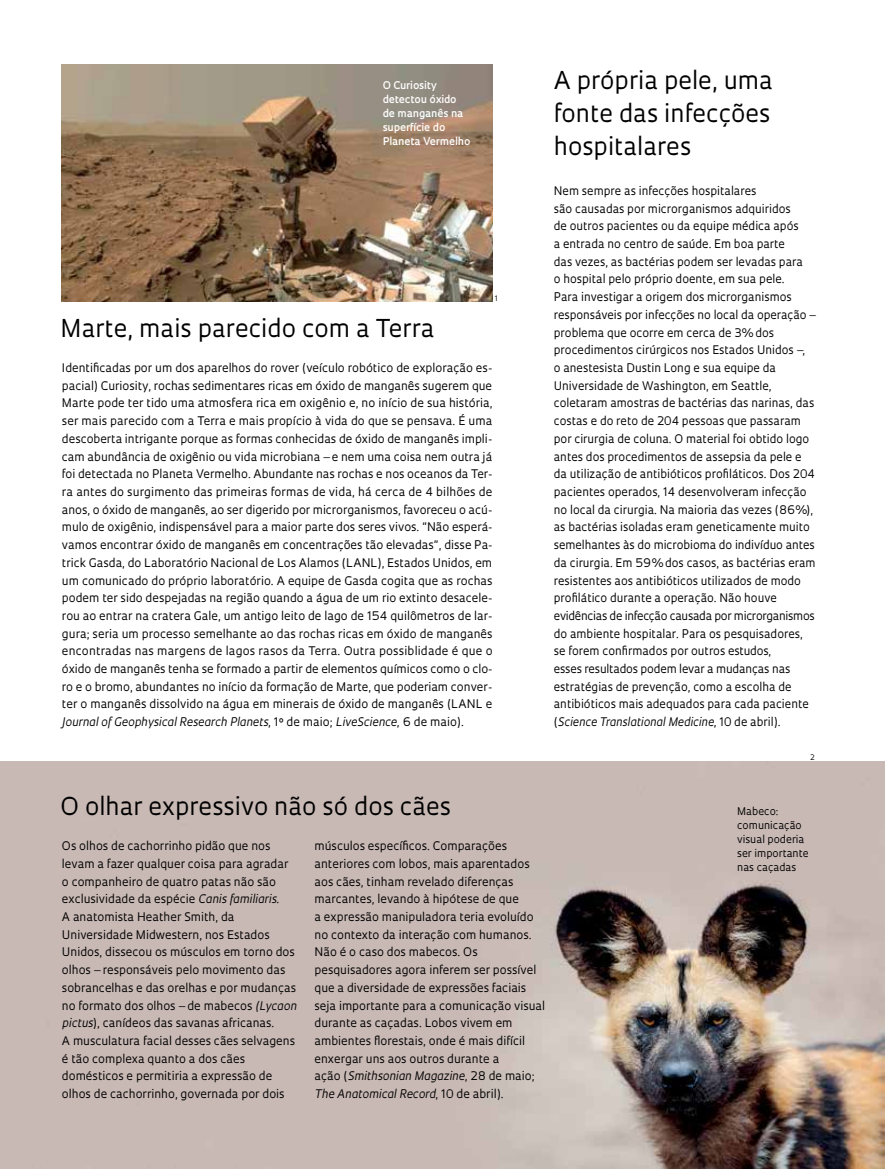
<style>
.page{position:relative;width:885px;height:1169px;background:#fff}
.page>*{position:absolute;margin:0;border:0;box-sizing:border-box;transform-origin:0 0}
.t1{font:24px/33px "Oculum";color:#000;text-align:justify}
.t2{font:11.55px/17.7px "Oculum";color:#000}
.t3{font:600 10.35px/14.1px "Oculum";color:#fff}
.t4{font:10.35px/14.1px "Oculum";color:#000}
.t5{font:7.35px "Oculum";color:#000}
.s1{font-style:italic}
</style>
<div class="page">
<img style="left:62px;top:64px;width:430px;height:237px">
<img style="left:0;top:761px;width:885px;height:407px">
<p class="t3" style="left:383px;top:77px;width:89px">O Curiosity detectou óxido de manganês na superfície do<br>Planeta Vermelho</p>
<h1 class="t1" style="left:61px;top:310px;width:375px">Marte, mais parecido com a Terra</h1>
<p class="t5" style="left:495px;top:293px;width:5px">1</p>
<p class="t2" style="left:62px;top:358px;width:432px;text-align:justify">Identificadas por um dos aparelhos do rover (veículo robótico de exploração es&shy;pacial) Curiosity, rochas sedimentares ricas em óxido de manganês sugerem que Marte pode ter tido uma atmosfera rica em oxigênio e, no início de sua história, ser mais parecido com a Terra e mais propício à vida do que se pensava. É uma descoberta intrigante porque as formas conhecidas de óxido de manganês impli&shy;cam abundância de oxigênio ou vida microbiana – e nem uma coisa nem outra já foi detectada no Planeta Vermelho. Abundante nas rochas e nos oceanos da Ter&shy;ra antes do surgimento das primeiras formas de vida, há cerca de 4 bilhões de anos, o óxido de manganês, ao ser digerido por microrganismos, favoreceu o acú&shy;mulo de oxigênio, indispensável para a maior parte dos seres vivos. “Não esperá&shy;vamos encontrar óxido de manganês em concentrações tão elevadas”, disse Pa&shy;trick Gasda, do Laboratório Nacional de Los Alamos (LANL), Estados Unidos, em um comunicado do próprio laboratório. A equipe de Gasda cogita que as rochas podem ter sido despejadas na região quando a água de um rio extinto desacele&shy;rou ao entrar na cratera Gale, um antigo leito de lago de 154 quilômetros de lar&shy;gura; seria um processo semelhante ao das rochas ricas em óxido de manganês encontradas nas margens de lagos rasos da Terra. Outra possiblidade é que o óxido de manganês tenha se formado a partir de elementos químicos como o clo&shy;ro e o bromo, abundantes no início da formação de Marte, que poderiam conver&shy;ter o manganês dissolvido na água em minerais de óxido de manganês (LANL e <span class="s1">Journal of Geophysical Research Planets</span>, 1º de maio; <span class="s1">LiveScience</span>, 6 de maio).</p>
<h1 class="t1" style="left:554px;top:63px;width:221px">A própria pele, uma fonte das infecções hospitalares</h1>
<p class="t2" style="left:554px;top:181px;width:263px">Nem sempre as infecções hospitalares<br>são causadas por microrganismos adquiridos<br>de outros pacientes ou da equipe médica após<br>a entrada no centro de saúde. Em boa parte<br>das vezes, as bactérias podem ser levadas para<br>o hospital pelo próprio doente, em sua pele.<br>Para investigar a origem dos microrganismos responsáveis por infecções no local da operação – problema que ocorre em cerca de 3% dos procedimentos cirúrgicos nos Estados Unidos –,<br>o anestesista Dustin Long e sua equipe da Universidade de Washington, em Seattle, coletaram amostras de bactérias das narinas, das costas e do reto de 204 pessoas que passaram por cirurgia de coluna. O material foi obtido logo antes dos procedimentos de assepsia da pele e da utilização de antibióticos profiláticos. Dos 204 pacientes operados, 14 desenvolveram infecção no local da cirurgia. Na maioria das vezes (86%), as bactérias isoladas eram geneticamente muito semelhantes às do microbioma do indivíduo antes da cirurgia. Em 59% dos casos, as bactérias eram resistentes aos antibióticos utilizados de modo profilático durante a operação. Não houve evidências de infecção causada por microrganismos do ambiente hospitalar. Para os pesquisadores, se forem confirmados por outros estudos,<br>esses resultados podem levar a mudanças nas estratégias de prevenção, como a escolha de antibióticos mais adequados para cada paciente (<span class="s1">Science Translational Medicine</span>, 10 de abril).</p>
<p class="t5" style="left:810px;top:752px;width:6px">2</p>
<h1 class="t1" style="left:61px;top:788px;width:392px">O olhar expressivo não só dos cães</h1>
<p class="t2" style="left:62px;top:836px;width:236px">Os olhos de cachorrinho pidão que nos levam a fazer qualquer coisa para agradar o companheiro de quatro patas não são exclusividade da espécie <span class="s1">Canis familiaris</span>.<br>A anatomista Heather Smith, da Universidade Midwestern, nos Estados Unidos, dissecou os músculos em torno dos olhos – responsáveis pelo movimento das sobrancelhas e das orelhas e por mudanças no formato dos olhos – de mabecos <span class="s1">(Lycaon pictus</span>), canídeos das savanas africanas.<br>A musculatura facial desses cães selvagens é tão complexa quanto a dos cães domésticos e permitiria a expressão de olhos de cachorrinho, governada por dois</p>
<p class="t2" style="left:315px;top:836px;width:232px">músculos específicos. Comparações anteriores com lobos, mais aparentados aos cães, tinham revelado diferenças marcantes, levando à hipótese de que<br>a expressão manipuladora teria evoluído no contexto da interação com humanos.<br>Não é o caso dos mabecos. Os pesquisadores agora inferem ser possível que a diversidade de expressões faciais seja importante para a comunicação visual durante as caçadas. Lobos vivem em ambientes florestais, onde é mais difícil enxergar uns aos outros durante a<br>ação (<span class="s1">Smithsonian Magazine</span>, 28 de maio; <span class="s1">The Anatomical Record</span>, 10 de abril).</p>
<p class="t4" style="left:737px;top:803px;width:73px">Mabeco: comunicação visual poderia ser importante nas caçadas</p>
</div>
